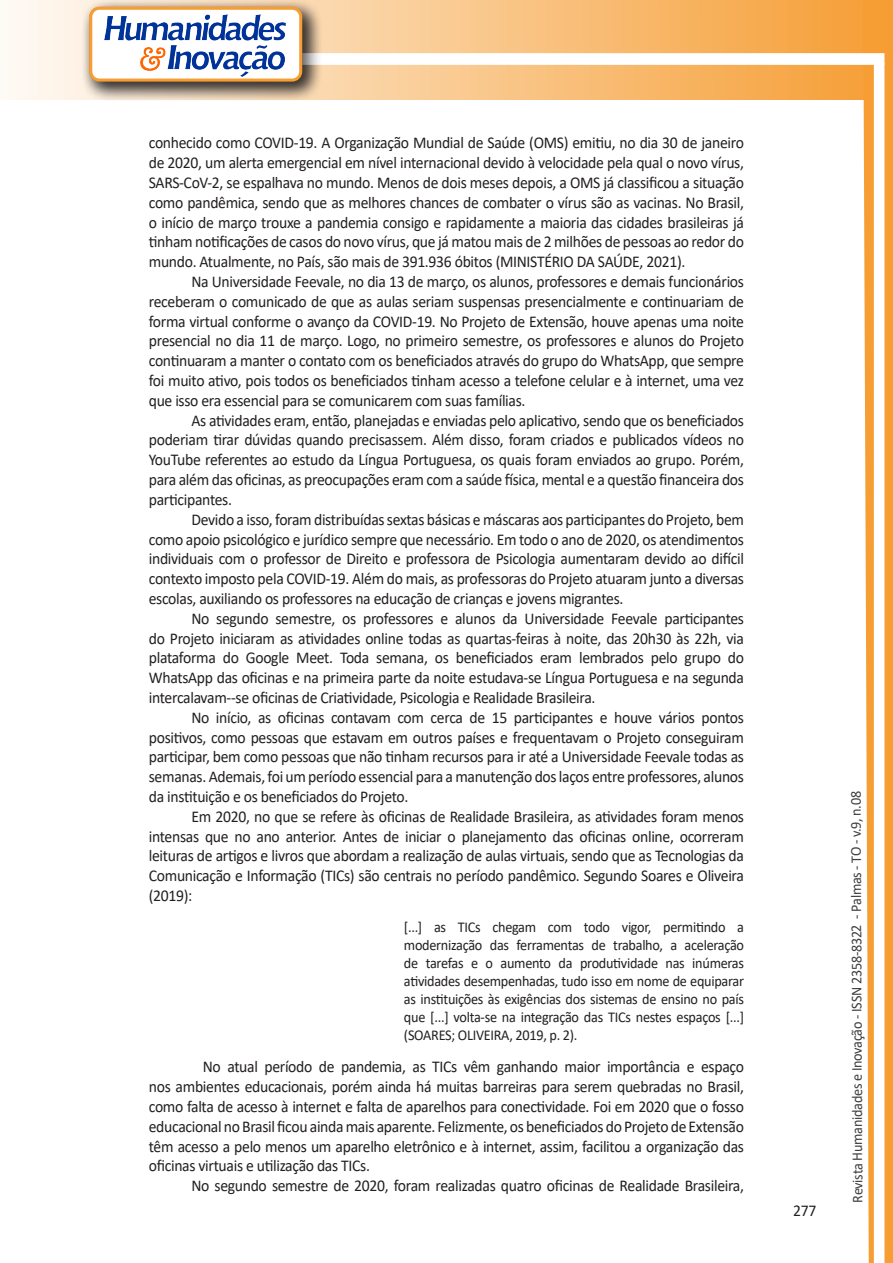
<style>
.page{position:relative;width:893px;height:1263px;background:#fff}
.page>*{position:absolute;margin:0;border:0;box-sizing:border-box;transform-origin:0 0}
.texto{font:16.5px/19.8px "Calibri";letter-spacing:-.02em;color:#231f20;text-align:justify;scale:.95 1}
.citacao{font:15px/18px "Calibri";letter-spacing:-.02em;color:#231f20;text-align:justify;scale:.95 1}
.t1{font:15px "Calibri";letter-spacing:-.025em;color:#3e3e3f;scale:.95 1}
</style>
<div class="page">
<svg style="left:5px;top:0;width:858px;height:100px;background:#f9c484"></svg>
<div style="left:302px;top:53px;width:582px;height:12px;background:#fff;border:2px solid #fff"></div>
<svg style="left:863px;top:0;width:30px;height:1263px"></svg>
<div style="left:81px;top:0;width:241px;height:102px;background:#231f20;opacity:.75"></div>
<div style="left:91px;top:8px;width:210px;height:72px;background:#fff;border-radius:9px"></div>
<img style="left:104px;top:14px;width:181px;height:62px">
<div style="left:89px;top:7px;width:213px;height:75px;border:3px solid #f69e34;border-radius:9px"></div>
<p class="texto" style="left:149px;top:133px;width:628px">conhecido como COVID-19. A Organização Mundial de Saúde (OMS) emitiu, no dia 30 de janeiro de 2020, um alerta emergencial em nível internacional devido à velocidade pela qual o novo vírus, SARS-CoV-2, se espalhava no mundo. Menos de dois meses depois, a OMS já classificou a situação como pandêmica, sendo que as melhores chances de combater o vírus são as vacinas. No Brasil, o início de março trouxe a pandemia consigo e rapidamente a maioria das cidades brasileiras já tinham notificações de casos do novo vírus, que já matou mais de 2 milhões de pessoas ao redor do mundo. Atualmente, no País, são mais de 391.936 óbitos (MINISTÉRIO DA SAÚDE, 2021).</p>
<p class="texto" style="left:149px;top:271px;width:628px;text-indent:43px">Na Universidade Feevale, no dia 13 de março, os alunos, professores e demais funcionários receberam o comunicado de que as aulas seriam suspensas presencialmente e continuariam de forma virtual conforme o avanço da COVID-19. No Projeto de Extensão, houve apenas uma noite presencial no dia 11 de março. Logo, no primeiro semestre, os professores e alunos do Projeto continuaram a manter o contato com os beneficiados através do grupo do WhatsApp, que sempre foi muito ativo, pois todos os beneficiados tinham acesso a telefone celular e à internet, uma vez que isso era essencial para se comunicarem com suas famílias.</p>
<p class="texto" style="left:149px;top:410px;width:628px;text-indent:43px">As atividades eram, então, planejadas e enviadas pelo aplicativo, sendo que os beneficiados poderiam tirar dúvidas quando precisassem. Além disso, foram criados e publicados vídeos no YouTube referentes ao estudo da Língua Portuguesa, os quais foram enviados ao grupo. Porém, para além das oficinas, as preocupações eram com a saúde física, mental e a questão financeira dos participantes.</p>
<p class="texto" style="left:149px;top:509px;width:628px;text-indent:43px">Devido a isso, foram distribuídas sextas básicas e máscaras aos participantes do Projeto, bem como apoio psicológico e jurídico sempre que necessário. Em todo o ano de 2020, os atendimentos individuais com o professor de Direito e professora de Psicologia aumentaram devido ao difícil contexto imposto pela COVID-19. Além do mais, as professoras do Projeto atuaram junto a diversas escolas, auxiliando os professores na educação de crianças e jovens migrantes.</p>
<p class="texto" style="left:149px;top:608px;width:628px;text-indent:43px">No segundo semestre, os professores e alunos da Universidade Feevale participantes do Projeto iniciaram as atividades online todas as quartas-feiras à noite, das 20h30 às 22h, via plataforma do Google Meet. Toda semana, os beneficiados eram lembrados pelo grupo do WhatsApp das oficinas e na primeira parte da noite estudava-se Língua Portuguesa e na segunda intercalavam--se oficinas de Criatividade, Psicologia e Realidade Brasileira.</p>
<p class="texto" style="left:149px;top:707px;width:628px;text-indent:43px">No início, as oficinas contavam com cerca de 15 participantes e houve vários pontos positivos, como pessoas que estavam em outros países e frequentavam o Projeto conseguiram participar, bem como pessoas que não tinham recursos para ir até a Universidade Feevale todas as semanas. Ademais, foi um período essencial para a manutenção dos laços entre professores, alunos da instituição e os beneficiados do Projeto.</p>
<p class="texto" style="left:149px;top:806px;width:628px;text-indent:43px">Em 2020, no que se refere às oficinas de Realidade Brasileira, as atividades foram menos intensas que no ano anterior. Antes de iniciar o planejamento das oficinas online, ocorreram leituras de artigos e livros que abordam a realização de aulas virtuais, sendo que as Tecnologias da Comunicação e Informação (TICs) são centrais no período pandêmico. Segundo Soares e Oliveira (2019):</p>
<p class="citacao" style="left:404px;top:917px;width:360px">[...] as TICs chegam com todo vigor, permitindo a modernização das ferramentas de trabalho, a aceleração de tarefas e o aumento da produtividade nas inúmeras atividades desempenhadas, tudo isso em nome de equiparar as instituições às exigências dos sistemas de ensino no país que [...] volta-se na integração das TICs nestes espaços [...] (SOARES; OLIVEIRA, 2019, p. 2).</p>
<p class="texto" style="left:149px;top:1056px;width:628px;text-indent:54px">No atual período de pandemia, as TICs vêm ganhando maior importância e espaço nos ambientes educacionais, porém ainda há muitas barreiras para serem quebradas no Brasil, como falta de acesso à internet e falta de aparelhos para conectividade. Foi em 2020 que o fosso educacional no Brasil ficou ainda mais aparente. Felizmente, os beneficiados do Projeto de Extensão têm acesso a pelo menos um aparelho eletrônico e à internet, assim, facilitou a organização das oficinas virtuais e utilização das TICs.</p>
<p class="texto" style="left:191px;top:1175px;width:583px">No segundo semestre de 2020, foram realizadas quatro oficinas de Realidade Brasileira,</p>
<p class="texto" style="left:793px;top:1200px;width:26px">277</p>
<p class="t1" style="left:846px;top:1203px;width:435px;rotate:-90deg">Revista Humanidades e Inovação - ISSN 2358-8322 - Palmas - TO - v.9, n.08</p>
</div>
